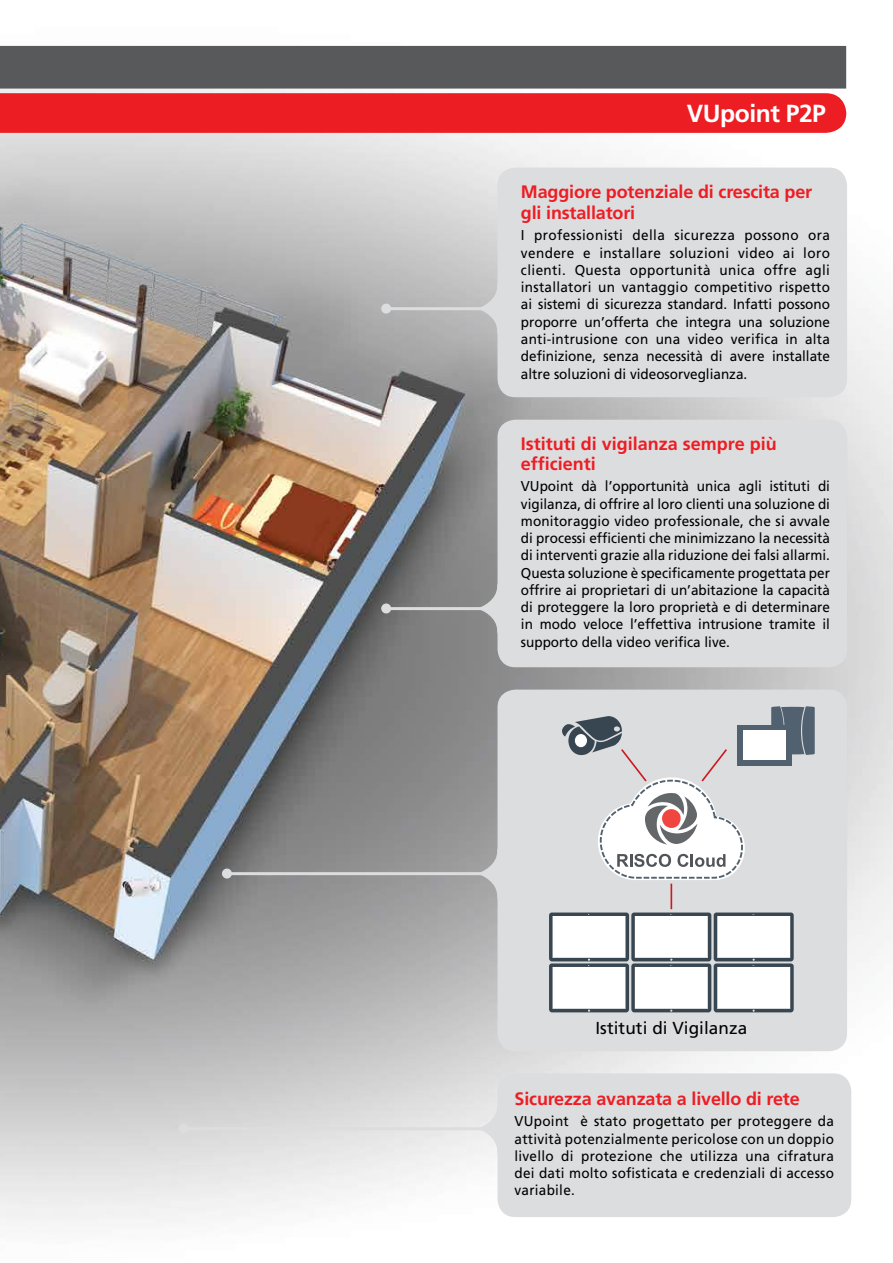
<style>
.page{position:relative;width:893px;height:1263px;background:#fff}
.page>*{position:absolute;margin:0;border:0;box-sizing:border-box;transform-origin:0 0}
.t1{font:700 24.75px "Frutiger";letter-spacing:-.02em;color:#fff}
.t2{font:700 18px/21px "Frutiger";letter-spacing:-.01em;color:#ed1d24}
.t3{font:17.25px "Frutiger";letter-spacing:.005em;color:#000}
.t4{font:14.25px/17.2px "Frutiger";color:#000;text-align:justify;scale:.95 1}
</style>
<div class="page">
<img style="left:0;top:45px;width:893px;height:1180px">
<svg style="left:0;top:46px;width:846px;height:87px;background:#a4464a"></svg>
<div style="left:497px;top:1073px;width:354px;height:144px;background:#dcddde;border-radius:18px"></div>
<svg style="left:476px;top:1100px;width:22px;height:57px"></svg>
<hr style="left:184px;top:1127px;width:333px;height:3px;background:#dcddde">
<div style="left:179px;top:1124px;width:10px;height:10px;background:#dcddde;border-radius:50%"></div>
<svg style="left:476px;top:580px;width:21px;height:57px"></svg>
<hr style="left:389px;top:607px;width:128px;height:3px;background:#dcddde">
<div style="left:381px;top:603px;width:10px;height:10px;background:#dcddde;border-radius:50%"></div>
<hr style="left:229px;top:872px;width:288px;height:3px;background:#dcddde">
<div style="left:222px;top:868px;width:10px;height:10px;background:#dcddde;border-radius:50%"></div>
<div style="left:497px;top:168px;width:350px;height:229px;background:#dcddde;border-radius:18px"></div>
<div style="left:497px;top:420px;width:350px;height:247px;background:#dcddde;border-radius:18px"></div>
<div style="left:497px;top:690px;width:350px;height:361px;background:#dcddde;border-radius:18px"></div>
<svg style="left:476px;top:280px;width:22px;height:57px"></svg>
<hr style="left:389px;top:307px;width:128px;height:3px;background:#dcddde">
<div style="left:381px;top:304px;width:10px;height:10px;background:#dcddde;border-radius:50%"></div>
<svg style="left:549px;top:912px;width:245px;height:100px;background:#d4d7d9"></svg>
<svg style="left:771px;top:706px;width:44px;height:49px;background:#5c6b78"></svg>
<div style="left:737px;top:725px;width:54px;height:40px;background:#51616f"></div>
<div style="left:743px;top:730px;width:42px;height:30px;background:#fff"></div>
<hr style="left:670px;top:884px;width:2px;height:25px;background:#ed1d24">
<svg style="left:476px;top:716px;width:269px;height:186px"></svg>
<h1 class="t1" style="left:687px;top:99px;width:141px">VUpoint P2P</h1>
<p class="t2" style="left:521px;top:181px;width:293px">Maggiore potenziale di crescita per gli installatori</p>
<p class="t4" style="left:521px;top:227px;width:327px">I professionisti della sicurezza possono ora vendere e installare soluzioni video ai loro clienti. Questa opportunità unica offre agli installatori un vantaggio competitivo rispetto ai sistemi di sicurezza standard. Infatti possono proporre un’offerta che integra una soluzione anti-intrusione con una video verifica in alta definizione, senza necessità di avere installate altre soluzioni di videosorveglianza.</p>
<p class="t2" style="left:521px;top:434px;width:257px;line-height:19.5px">Istituti di vigilanza sempre più efficienti</p>
<p class="t4" style="left:521px;top:478px;width:327px">VUpoint dà l’opportunità unica agli istituti di vigilanza, di offrire al loro clienti una soluzione di monitoraggio video professionale, che si avvale di processi efficienti che minimizzano la necessità di interventi grazie alla riduzione dei falsi allarmi.<br>Questa soluzione è specificamente progettata per offrire ai proprietari di un’abitazione la capacità di proteggere la loro proprietà e di determinare in modo veloce l’effettiva intrusione tramite il supporto della video verifica live.</p>
<p class="t3" style="left:595px;top:1018px;width:153px">Istituti di Vigilanza</p>
<p class="t2" style="left:514px;top:1088px;width:287px">Sicurezza avanzata a livello di rete</p>
<p class="t4" style="left:514px;top:1112px;width:338px">VUpoint è stato progettato per proteggere da attività potenzialmente pericolose con un doppio livello di protezione che utilizza una cifratura dei dati molto sofisticata e credenziali di accesso variabile.</p>
</div>
